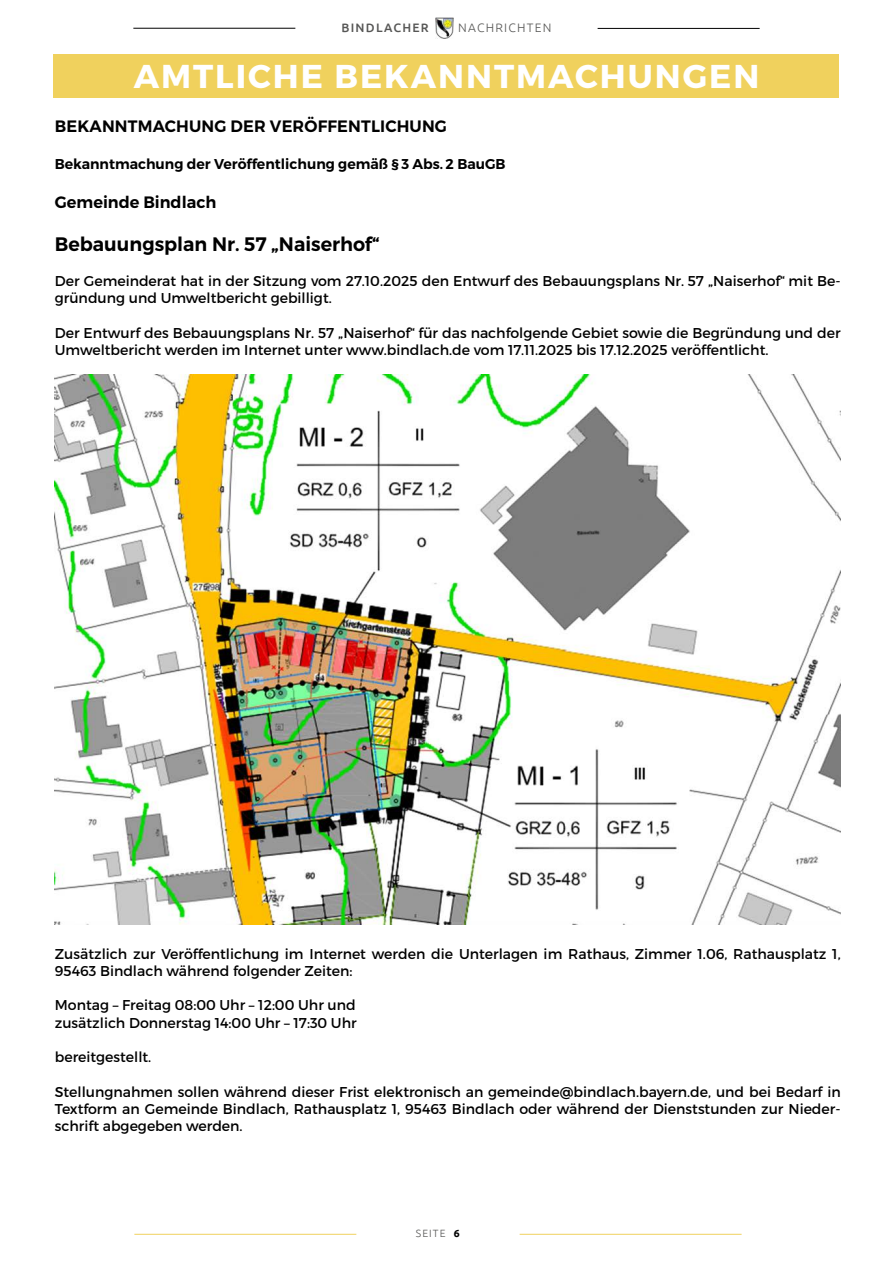
<style>
.page{position:relative;width:893px;height:1263px;background:#fff}
.page>*{position:absolute;margin:0;border:0;box-sizing:border-box;transform-origin:0 0}
.t1{font:700 33px "Montserrat";letter-spacing:.06em;color:#fff}
.t2{font:600 19.5px "Montserrat";color:#000}
.t3{font:600 16.5px "Montserrat";letter-spacing:.01em;color:#000}
.t4{font:14.25px/17.2px "Montserrat";color:#000}
.t5{font:600 14.25px "Montserrat";color:#000}
.t6{font:300 12.3px "Ubuntu";letter-spacing:.1em;color:#575756}
.t7{font:500 12.3px "Ubuntu";letter-spacing:.1em;color:#575756}
.t8{font:300 10.5px "Ubuntu";letter-spacing:.1em;color:#575756}
.s1{font-weight:700;color:#000}
</style>
<div class="page">
<div style="left:53px;top:54px;width:786px;height:44px;background:#f0d15d"></div>
<img style="left:55px;top:374px;width:786px;height:550px">
<hr style="left:133px;top:28px;width:162px;height:1px;background:#000">
<hr style="left:598px;top:28px;width:162px;height:1px;background:#000">
<img style="left:435px;top:18px;width:18px;height:20px">
<hr style="left:134px;top:1234px;width:222px;height:1px;background:#f0d15d">
<hr style="left:520px;top:1234px;width:222px;height:1px;background:#f0d15d">
<p class="t7" style="left:341px;top:20px;width:89px">BINDLACHER</p>
<p class="t6" style="left:458px;top:21px;width:95px">NACHRICHTEN</p>
<h1 class="t1" style="left:134px;top:55px;width:627px">AMTLICHE BEKANNTMACHUNGEN</h1>
<p class="t3" style="left:55px;top:116px;width:394px">BEKANNTMACHUNG DER VERÖFFENTLICHUNG</p>
<p class="t5" style="left:55px;top:155px;width:452px">Bekanntmachung der Veröffentlichung gemäß § 3 Abs. 2 BauGB</p>
<p class="t3" style="left:55px;top:192px;width:163px">Gemeinde Bindlach</p>
<h2 class="t2" style="left:55px;top:232px;width:326px">Bebauungsplan Nr. 57 „Naiserhof“</h2>
<p class="t4" style="left:55px;top:272px;width:787px">Der Gemeinderat hat in der Sitzung vom 27.10.2025 den Entwurf des Bebauungsplans Nr. 57 „Naiserhof“ mit Be&shy;gründung und Umweltbericht gebilligt.</p>
<p class="t4" style="left:55px;top:324px;width:787px">Der Entwurf des Bebauungsplans Nr. 57 „Naiserhof“ für das nachfolgende Gebiet sowie die Begründung und der<br>Umweltbericht werden im Internet unter www.bindlach.de vom 17.11.2025 bis 17.12.2025 veröffentlicht.</p>
<p class="t4" style="left:55px;top:945px;width:787px">Zusätzlich zur Veröffentlichung im Internet werden die Unterlagen im Rathaus, Zimmer 1.06, Rathausplatz 1,<br>95463 Bindlach während folgender Zeiten:</p>
<p class="t4" style="left:55px;top:997px;width:303px">Montag – Freitag 08:00 Uhr – 12:00 Uhr und zusätzlich Donnerstag 14:00 Uhr – 17:30 Uhr</p>
<p class="t4" style="left:55px;top:1048px;width:98px">bereitgestellt.</p>
<p class="t4" style="left:55px;top:1083px;width:787px;text-align:justify">Stellungnahmen sollen während dieser Frist elektronisch an gemeinde@bindlach.bayern.de, und bei Bedarf in Textform an Gemeinde Bindlach, Rathausplatz 1, 95463 Bindlach oder während der Dienststunden zur Nieder&shy;schrift abgegeben werden.</p>
<p class="t8" style="left:416px;top:1227px;width:45px">SEITE <span class="s1">6</span></p>
</div>
